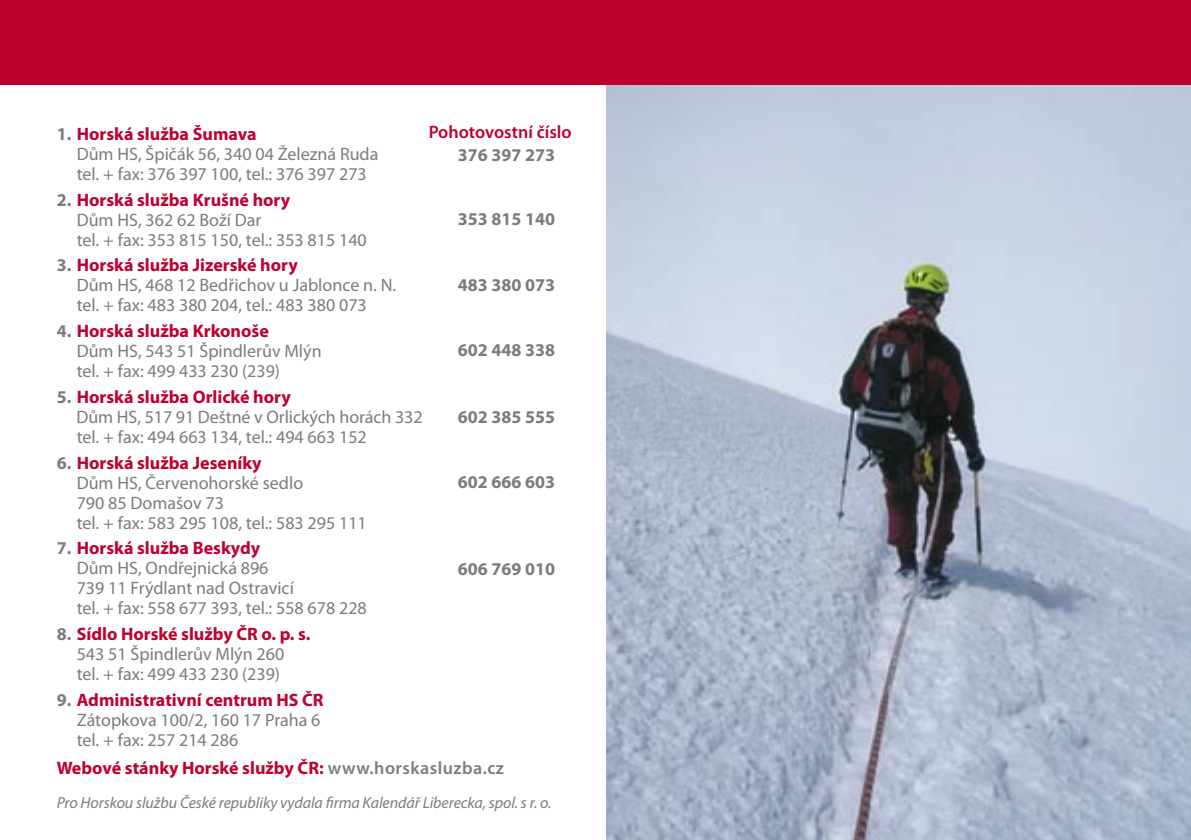
<style>
.page{position:relative;width:1191px;height:840px;background:#fff}
.page>*{position:absolute;margin:0;border:0;box-sizing:border-box;transform-origin:0 0}
.t1{font:18px/20px "Myriad Pro";color:#7c7c7c}
.t2{font:700 18px "Myriad Pro";color:#7c7c7c}
.t3{font:700 18px "Myriad Pro";color:#be002f}
.t4{font:600 18px "Myriad Pro";color:#be002f}
.t5{font:italic 16px "Myriad Pro";letter-spacing:-.005em;color:#7c7c7c}
.s1{font-weight:700}
.s2{font-weight:700;color:#be002f}
.s3{font-weight:600;color:#7c7c7c}
</style>
<div class="page">
<img style="left:607px;top:85px;width:584px;height:754px">
<div style="left:0;top:0;width:1191px;height:85px;background:#be002f"></div>
<p class="t1" style="left:77px;top:124px;width:303px;text-indent:-20px"><span class="s1">1.</span> <span class="s2">Horská služba Šumava<br></span>Dům HS, Špičák 56, 340 04 Železná Ruda tel. + fax: 376 397 100, tel.: 376 397 273</p>
<p class="t1" style="left:77px;top:190px;width:292px;text-indent:-20px"><span class="s1">2.</span> <span class="s2">Horská služba Krušné hory<br></span>Dům HS, 362 62 Boží Dar<br>tel. + fax: 353 815 150, tel.: 353 815 140</p>
<p class="t1" style="left:77px;top:255px;width:321px;text-indent:-20px"><span class="s1">3.</span> <span class="s2">Horská služba Jizerské hory<br></span>Dům HS, 468 12 Bedřichov u Jablonce n. N. tel. + fax: 483 380 204, tel.: 483 380 073</p>
<p class="t1" style="left:77px;top:321px;width:246px;text-indent:-20px"><span class="s1">4.</span> <span class="s2">Horská služba Krkonoše<br></span>Dům HS, 543 51 Špindlerův Mlýn tel. + fax: 499 433 230 (239)</p>
<p class="t1" style="left:77px;top:387px;width:347px;text-indent:-20px"><span class="s1">5.</span> <span class="s2">Horská služba Orlické hory<br></span>Dům HS, 517 91 Deštné v Orlických horách 332 tel. + fax: 494 663 134, tel.: 494 663 152</p>
<p class="t1" style="left:77px;top:452px;width:292px;text-indent:-20px"><span class="s1">6.</span> <span class="s2">Horská služba Jeseníky<br></span>Dům HS, Červenohorské sedlo<br>790 85 Domašov 73<br>tel. + fax: 583 295 108, tel.: 583 295 111</p>
<p class="t1" style="left:77px;top:538px;width:292px;text-indent:-20px"><span class="s1">7.</span> <span class="s2">Horská služba Beskydy<br></span>Dům HS, Ondřejnická 896<br>739 11 Frýdlant nad Ostravicí<br>tel. + fax: 558 677 393, tel.: 558 678 228</p>
<p class="t1" style="left:57px;top:624px;width:255px;text-align:center"><span class="s1">8.</span> <span class="s2">Sídlo Horské služby ČR o. p. s.<br></span>543 51 Špindlerův Mlýn 260<br>tel. + fax: 499 433 230 (239)</p>
<p class="t1" style="left:77px;top:689px;width:248px;text-indent:-20px"><span class="s1">9.</span> <span class="s2">Administrativní centrum HS ČR<br></span>Zátopkova 100/2, 160 17 Praha 6 tel. + fax: 257 214 286</p>
<p class="t3" style="left:57px;top:757px;width:449px">Webové stánky Horské služby ČR: <span class="s3">www.horskasluzba.cz</span></p>
<p class="t4" style="left:429px;top:122px;width:144px">Pohotovostní číslo</p>
<p class="t2" style="left:458px;top:144px;width:99px">376 397 273</p>
<p class="t2" style="left:458px;top:209px;width:99px">353 815 140</p>
<p class="t2" style="left:458px;top:274px;width:99px">483 380 073</p>
<p class="t2" style="left:458px;top:340px;width:99px">602 448 338</p>
<p class="t2" style="left:458px;top:406px;width:99px">602 385 555</p>
<p class="t2" style="left:458px;top:471px;width:99px">602 666 603</p>
<p class="t2" style="left:458px;top:558px;width:99px">606 769 010</p>
<p class="t5" style="left:57px;top:793px;width:496px">Pro Horskou službu České republiky vydala firma Kalendář Liberecka, spol. s r. o.</p>
</div>
